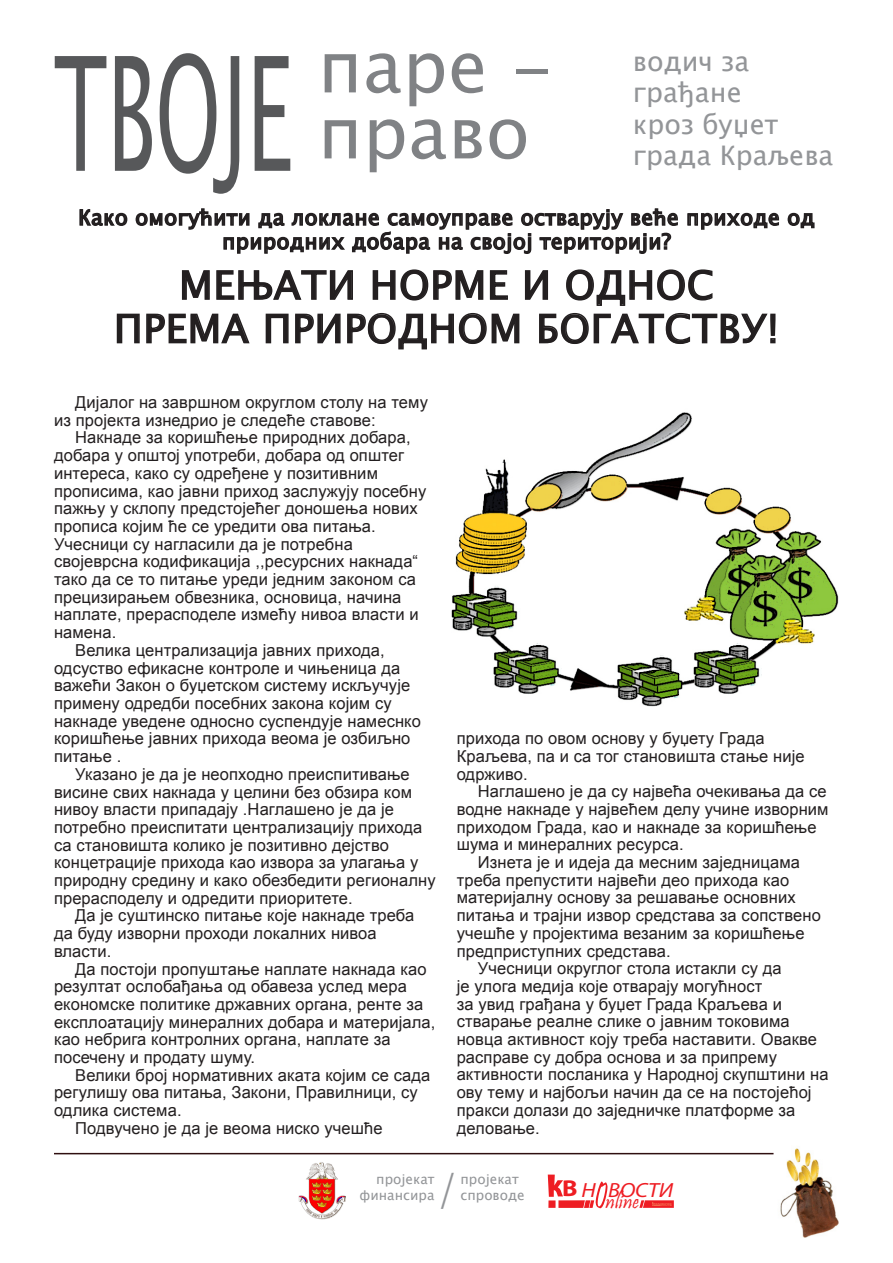
<style>
.page{position:relative;width:893px;height:1263px;background:#fff}
.page>*{position:absolute;margin:0;border:0;box-sizing:border-box;transform-origin:0 0}
.t1{font:158.7px "Lucida Sans Unicode";color:#57585a;scale:.53 1}
.t2{font:72px "Lucida Sans Unicode";color:#808285}
.t3{font:42px "Lucida Sans Unicode";color:#939598}
.t4{font:39px "Lucida Sans Unicode";letter-spacing:.02em;color:#231f20}
.t5{font:27px "Lucida Sans Unicode";color:#939598}
.t6{font:22.2px "Pristina";color:#ee1d23}
.t7{font:21px/24px "Lucida Sans Unicode";letter-spacing:.02em;color:#231f20;text-align:center}
.t8{font:italic 20.55px "Myriad Pro";color:#ee1d23;scale:1.11 1}
.t9{font:16.5px/17.7px "Arial";letter-spacing:.005em;color:#231f20}
.t10{font:13.5px "Lucida Sans Unicode";color:#939598}
.t11{font:700 2.85px "Myriad Pro";color:#f36f51;scale:1.11 1}
.s1{font-weight:700;font-style:normal;font-size:23.1px}
</style>
<div class="page">
<img style="left:773px;top:1148px;width:66px;height:90px">
<hr style="left:54px;top:1153px;width:719px;height:1px;background:#2f0f10">
<img style="left:298px;top:1162px;width:48px;height:58px">
<svg style="left:548px;top:1174px;width:59px;height:34px"></svg>
<svg style="left:639px;top:1200px;width:35px;height:8px"></svg>
<svg style="left:116px;top:269px;width:660px;height:81px"></svg>
<svg style="left:79px;top:209px;width:49px;height:17px"></svg>
<svg style="left:687px;top:212px;width:93px;height:18px"></svg>
<svg style="left:787px;top:212px;width:28px;height:17px"></svg>
<svg style="left:135px;top:208px;width:543px;height:46px"></svg>
<img style="left:451px;top:412px;width:388px;height:295px">
<p class="t1" style="left:54px;top:-11px;width:451px">ТВОЈЕ</p>
<p class="t2" style="left:318px;top:10px;width:236px">паре -</p>
<p class="t2" style="left:318px;top:76px;width:214px">право</p>
<p class="t5" style="left:633px;top:40px;width:118px">водич за</p>
<p class="t5" style="left:633px;top:71px;width:110px">грађане</p>
<p class="t5" style="left:633px;top:103px;width:147px">кроз буџет</p>
<p class="t5" style="left:633px;top:134px;width:202px">града Краљева</p>
<p class="t7" style="left:78px;top:206px;width:738px">Како омогућити да локлане самоуправе остварују веће приходе од природних добара на својој територији?</p>
<p class="t4" style="left:179px;top:254px;width:536px">МЕЊАТИ НОРМЕ И ОДНОС</p>
<p class="t4" style="left:114px;top:298px;width:667px">ПРЕМА ПРИРОДНОМ БОГАТСТВУ!</p>
<p class="t9" style="left:54px;top:394px;width:376px;text-indent:21px">Дијалог на завршном округлом столу на тему из пројекта изнедрио је следеће ставове:</p>
<p class="t9" style="left:54px;top:429px;width:374px;text-indent:21px">Накнаде за коришћење природних добара, добара у општој употреби, добара од општег интереса, како су одређене у позитивним прописима, као јавни приход заслужују посебну пажњу у склопу предстојећег доношења нових прописа којим ће се уредити ова питања.<br>Учесници су нагласили да је потребна својеврсна кодификација ,,ресурсних накнада“ тако да се то питање уреди једним законом са прецизирањем обвезника, основица, начина наплате, прерасподеле измећу нивоа власти и намена.</p>
<p class="t9" style="left:54px;top:641px;width:368px;text-indent:21px">Велика централизација јавних прихода, одсуство ефикасне контроле и чињеница да важећи Закон о буџетском систему искључује примену одредби посебних закона којим су накнаде уведене односно суспендује намеснко коришћење јавних прихода веома је озбиљно питање .</p>
<p class="t9" style="left:54px;top:765px;width:383px;text-indent:21px">Указано је да је неопходно преиспитивање висине свих накнада у целини без обзира ком нивоу власти припадају .Наглашено је да је потребно преиспитати централизацију прихода са становишта колико је позитивно дејство концетрације прихода као извора за улагања у природну средину и како обезбедити регионалну прерасподелу и одредити приоритете.</p>
<p class="t9" style="left:54px;top:907px;width:362px;text-indent:21px">Да је суштинско питање које накнаде треба да буду изворни проходи локалних нивоа власти.</p>
<p class="t9" style="left:54px;top:960px;width:383px;text-indent:21px">Да постоји пропуштање наплате накнада као резултат ослобађања од обавеза услед мера економске политике државних органа, ренте за експлоатацију минералних добара и материјала, као небрига контролних органа, наплате за посечену и продату шуму.</p>
<p class="t9" style="left:54px;top:1066px;width:378px;text-indent:21px">Велики број нормативних аката којим се сада регулишу ова питања, Закони, Правилници, су одлика система.</p>
<p class="t9" style="left:75px;top:1119px;width:309px">Подвучено је да је веома ниско учешће</p>
<p class="t9" style="left:457px;top:730px;width:349px">прихода по овом основу у буџету Града<br>Краљева, па и са тог становишта стање није одрживо.</p>
<p class="t9" style="left:457px;top:783px;width:373px;text-indent:21px">Наглашено је да су највећа очекивања да се водне накнаде у највећем делу учине изворним приходом Града, као и накнаде за коришћење шума и минералних ресурса.</p>
<p class="t9" style="left:457px;top:853px;width:366px;text-indent:21px">Изнета је и идеја да месним заједницама треба препустити највећи део прихода као материјалну основу за решавање основних питања и трајни извор средстава за сопствено учешће у пројектима везаним за коришћење предприступних средстава.</p>
<p class="t9" style="left:457px;top:960px;width:373px;text-indent:21px">Учесници округлог стола истакли су да<br>је улога медија које отварају могућност<br>за увид грађана у буџет Града Краљева и стварање реалне слике о јавним токовима новца активност коју треба наставити. Овакве расправе су добра основа и за припрему активности посланика у Народној скупштини на ову тему и најбољи начин да се на постојећој пракси долази до заједничке платформе за деловање.</p>
<p class="t3" style="left:436px;top:1155px;width:24px">/</p>
<p class="t10" style="left:376px;top:1168px;width:60px">пројекат</p>
<p class="t10" style="left:359px;top:1184px;width:77px">финансира</p>
<p class="t10" style="left:460px;top:1168px;width:60px">пројекат</p>
<p class="t10" style="left:460px;top:1184px;width:66px">спроводе</p>
<p class="t8" style="left:562px;top:1177px;width:102px"><span class="s1">В</span> Н ВОСТИ</p>
<p class="t6" style="left:605px;top:1189px;width:35px">nline</p>
<p class="t11" style="left:654px;top:1202px;width:18px">РАЉЕВАЧКЕ</p>
</div>
